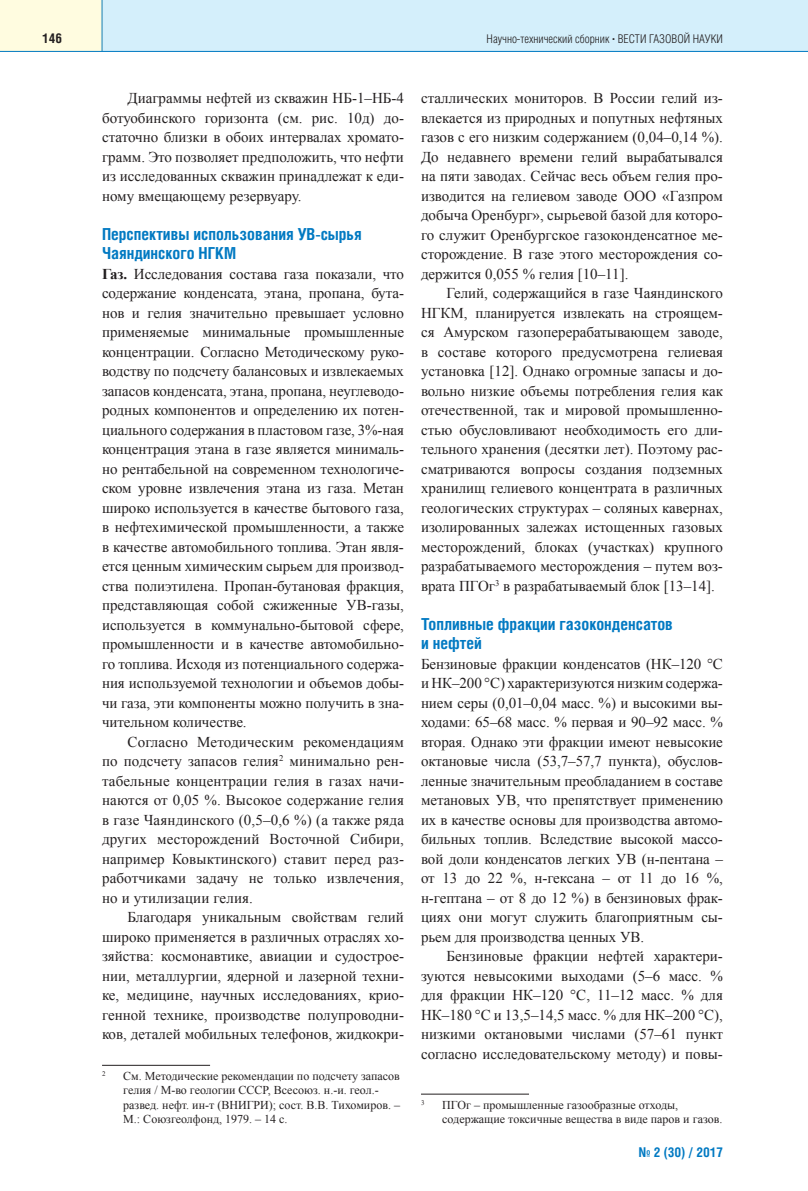
<style>
.page{position:relative;width:808px;height:1191px;background:#fff}
.page>*{position:absolute;margin:0;border:0;box-sizing:border-box;transform-origin:0 0}
.t1{font:700 16.5px/19.5px "Helios Cond";color:#0079c2}
.t2{font:15px/19.5px "Times New Roman";color:#231f20;text-align:justify}
.t3{font:700 13.5px "Helios Cond";color:#0079c2}
.t4{font:700 13.5px "Helios Cond";color:#231f20}
.t5{font:12px/14.4px "Times New Roman";color:#231f20}
.t6{font:300 12px "Helios Cond";color:#231f20}
.t7{font:6.9px "Times New Roman";color:#231f20}
.s1{font-family:"Times New Roman";font-weight:700}
.s2{font-weight:700}
</style>
<div class="page">
<div style="left:102px;top:0;width:706px;height:51px;background:#d4effb"></div>
<div style="left:0;top:0;width:102px;height:51px;background:#fffce0"></div>
<hr style="left:0;top:51px;width:808px;height:1px;background:#0079c2">
<hr style="left:102px;top:0;width:1px;height:51px;background:#0079c2">
<hr style="left:102px;top:1065px;width:108px;height:1px;background:#231f20">
<hr style="left:421px;top:1093px;width:108px;height:1px;background:#231f20">
<p class="t4" style="left:43px;top:33px;width:21px">146</p>
<p class="t6" style="left:487px;top:34px;width:238px">Научно-технический сборник <span class="s1">·</span> ВЕСТИ ГАЗОВОЙ НАУКИ</p>
<p class="t2" style="left:102px;top:88px;width:303px;text-indent:26px">Диаграммы нефтей из скважин НБ-1–НБ-4 ботуобинского горизонта (см. рис. 10д) до&shy;статочно близки в обоих интервалах хромато&shy;грамм. Это позволяет предположить, что нефти из исследованных скважин принадлежат к еди&shy;ному вмещающему резервуару.</p>
<p class="t1" style="left:102px;top:225px;width:261px">Перспективы использования УВ-сырья<br>Чаяндинского НГКМ</p>
<p class="t2" style="left:102px;top:264px;width:303px"><span class="s2">Газ.</span> Исследования состава газа показали, что содержание конденсата, этана, пропана, бута&shy;нов и гелия значительно превышает условно применяемые минимальные промышленные концентрации. Согласно Методическому руко&shy;водству по подсчету балансовых и извлекаемых запасов конденсата, этана, пропана, неуглеводо&shy;родных компонентов и определению их потен&shy;циального содержания в пластовом газе, 3%-ная концентрация этана в газе является минималь&shy;но рентабельной на современном технологиче&shy;ском уровне извлечения этана из газа. Метан широко используется в качестве бытового газа, в нефтехимической промышленности, а также в качестве автомобильного топлива. Этан явля&shy;ется ценным химическим сырьем для производ&shy;ства полиэтилена. Пропан-бутановая фракция, представляющая собой сжиженные УВ-газы, используется в коммунально-бытовой сфере, промышленности и в качестве автомобильно&shy;го топлива. Исходя из потенциального содержа&shy;ния используемой технологии и объемов добы&shy;чи газа, эти компоненты можно получить в зна&shy;чительном количестве.</p>
<p class="t2" style="left:102px;top:732px;width:303px;text-indent:26px">Согласно Методическим рекомендациям по подсчету запасов гелия<sup>2</sup> минимально рен&shy;табельные концентрации гелия в газах начи&shy;наются от 0,05 %. Высокое содержание гелия в газе Чаяндинского (0,5–0,6 %) (а также ряда других месторождений Восточной Сибири, например Ковыктинского) ставит перед раз&shy;работчиками задачу не только извлечения, но и утилизации гелия.</p>
<p class="t2" style="left:102px;top:907px;width:303px;text-indent:26px">Благодаря уникальным свойствам гелий широко применяется в различных отраслях хо&shy;зяйства: космонавтике, авиации и судострое&shy;нии, металлургии, ядерной и лазерной техни&shy;ке, медицине, научных исследованиях, крио&shy;генной технике, производстве полупроводни&shy;ков, деталей мобильных телефонов, жидкокри-</p>
<p class="t7" style="left:102px;top:1069px;width:5px">2</p>
<p class="t5" style="left:123px;top:1068px;width:278px">См. Методические рекомендации по подсчету запасов гелия / М-во геологии СССР, Всесоюз. н.-и. геол.- развед. нефт. ин-т (ВНИГРИ); сост. В.В. Тихомиров. – М.: Союзгеолфонд, 1979. – 14 с.</p>
<p class="t2" style="left:421px;top:88px;width:303px">сталлических мониторов. В России гелий из&shy;влекается из природных и попутных нефтяных газов с его низким содержанием (0,04–0,14 %).<br>До недавнего времени гелий вырабатывался на пяти заводах. Сейчас весь объем гелия про&shy;изводится на гелиевом заводе ООО «Газпром добыча Оренбург», сырьевой базой для которо&shy;го служит Оренбургское газоконденсатное ме&shy;сторождение. В газе этого месторождения со&shy;держится 0,055 % гелия [10–11].</p>
<p class="t2" style="left:421px;top:283px;width:303px;text-indent:26px">Гелий, содержащийся в газе Чаяндинского НГКМ, планируется извлекать на строящем&shy;ся Амурском газоперерабатывающем заводе, в составе которого предусмотрена гелиевая установка [12]. Однако огромные запасы и до&shy;вольно низкие объемы потребления гелия как отечественной, так и мировой промышленно&shy;стью обусловливают необходимость его дли&shy;тельного хранения (десятки лет). Поэтому рас&shy;сматриваются вопросы создания подземных хранилищ гелиевого концентрата в различных геологических структурах – соляных кавернах, изолированных залежах истощенных газовых месторождений, блоках (участках) крупного разрабатываемого месторождения – путем воз&shy;врата ПГОг<sup>3</sup> в разрабатываемый блок [13–14].</p>
<p class="t1" style="left:421px;top:615px;width:253px">Топливные фракции газоконденсатов и нефтей</p>
<p class="t2" style="left:421px;top:654px;width:303px">Бензиновые фракции конденсатов (НК–120 °С и НК–200 °С) характеризуются низким содержа&shy;нием серы (0,01–0,04 масс. %) и высокими вы&shy;ходами: 65–68 масс. % первая и 90–92 масс. % вторая. Однако эти фракции имеют невысокие октановые числа (53,7–57,7 пункта), обуслов&shy;ленные значительным преобладанием в составе метановых УВ, что препятствует применению их в качестве основы для производства автомо&shy;бильных топлив. Вследствие высокой массо&shy;вой доли конденсатов легких УВ (н-пентана – от 13 до 22 %, н-гексана – от 11 до 16 %, н-гептана – от 8 до 12 %) в бензиновых фрак&shy;циях они могут служить благоприятным сы&shy;рьем для производства ценных УВ.</p>
<p class="t2" style="left:421px;top:946px;width:303px;text-indent:26px">Бензиновые фракции нефтей характери&shy;зуются невысокими выходами (5–6 масс. % для фракции НК–120 °С, 11–12 масс. % для НК–180 °С и 13,5–14,5 масс. % для НК–200 °С), низкими октановыми числами (57–61 пункт согласно исследовательскому методу) и повы-</p>
<p class="t7" style="left:421px;top:1098px;width:5px">3</p>
<p class="t5" style="left:442px;top:1097px;width:282px">ПГОг – промышленные газообразные отходы, содержащие токсичные вещества в виде паров и газов.</p>
<p class="t3" style="left:639px;top:1147px;width:86px">№ 2 (30) / 2017</p>
</div>
